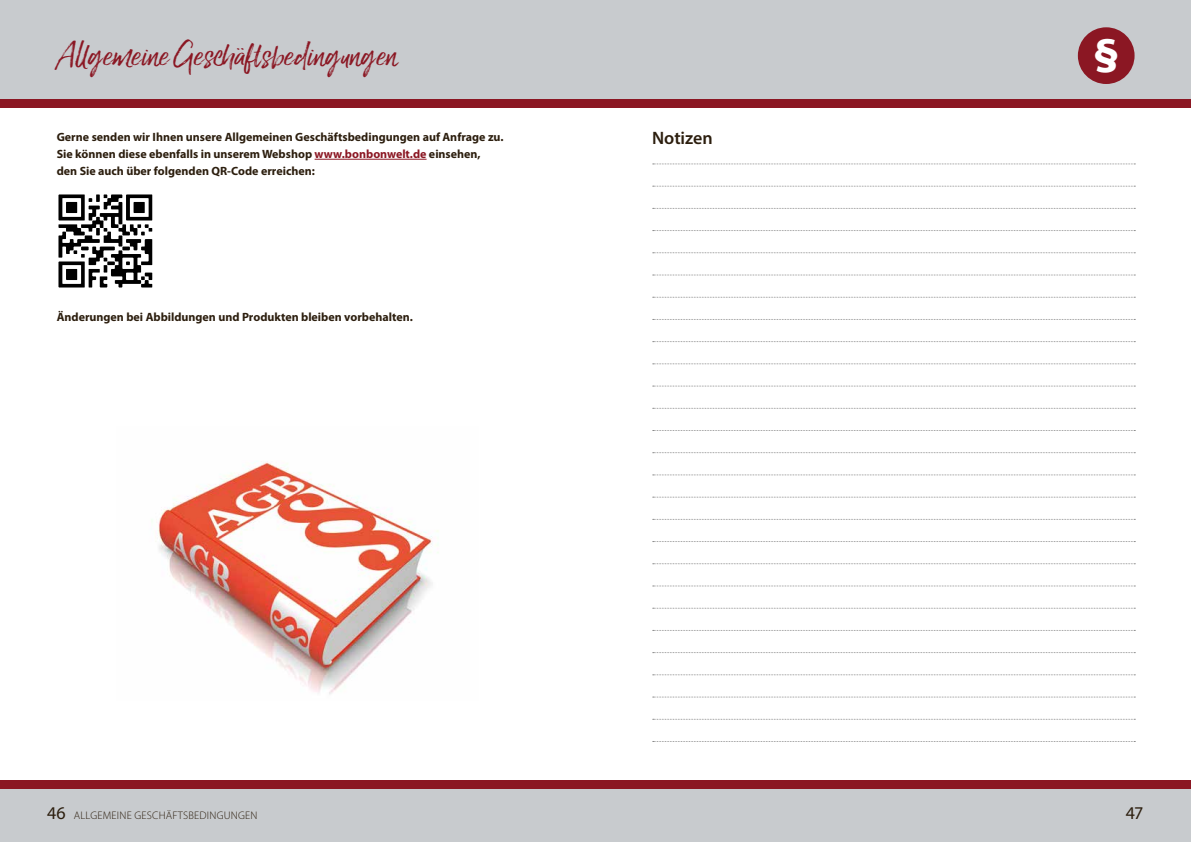
<style>
.page{position:relative;width:1191px;height:842px;background:#fff}
.page>*{position:absolute;margin:0;border:0;box-sizing:border-box;transform-origin:0 0}
.t1{font:900 44.1px "Myriad Pro";color:#fff}
.t2{font:37px "Lucky Fellas";color:#8b1723}
.t3{font:600 18px "Myriad Pro";color:#2c1e0e}
.t4{font:18px "Myriad Pro";color:#2c1e0e}
.t5{font:700 12px/17px "Myriad Pro";color:#2c1e0e}
.t6{font:300 11px "Myriad Pro";letter-spacing:.02em;color:#2c1e0e}
.s1{color:#8b1723}
</style>
<div class="page">
<div style="left:0;top:784px;width:1191px;height:58px;background:#c8cbce"></div>
<div style="left:0;top:0;width:1191px;height:103px;background:#c8cbce"></div>
<div style="left:0;top:99px;width:1191px;height:9px;background:#8b1723"></div>
<div style="left:0;top:780px;width:1191px;height:9px;background:#8b1723"></div>
<div style="left:1077px;top:27px;width:57px;height:57px;background:#8b1723;border-radius:50%"></div>
<div style="left:57px;top:192px;width:97px;height:98px;background:linear-gradient(to right,#fff,#fff)"></div>
<img style="left:59px;top:194px;width:93px;height:94px">
<hr style="left:314px;top:159px;width:112px;height:1px;background:#8b1723">
<img style="left:151px;top:461px;width:288px;height:233px">
<svg style="left:653px;top:164px;width:482px;height:1px"></svg>
<svg style="left:653px;top:253px;width:482px;height:1px"></svg>
<svg style="left:653px;top:341px;width:482px;height:1px"></svg>
<svg style="left:653px;top:430px;width:482px;height:1px"></svg>
<svg style="left:653px;top:519px;width:482px;height:1px"></svg>
<svg style="left:653px;top:608px;width:482px;height:1px"></svg>
<svg style="left:653px;top:697px;width:482px;height:1px"></svg>
<svg style="left:653px;top:186px;width:482px;height:1px"></svg>
<svg style="left:653px;top:275px;width:482px;height:1px"></svg>
<svg style="left:653px;top:364px;width:482px;height:1px"></svg>
<svg style="left:653px;top:452px;width:482px;height:1px"></svg>
<svg style="left:653px;top:541px;width:482px;height:1px"></svg>
<svg style="left:653px;top:630px;width:482px;height:1px"></svg>
<svg style="left:653px;top:719px;width:482px;height:1px"></svg>
<svg style="left:653px;top:208px;width:482px;height:1px"></svg>
<svg style="left:653px;top:297px;width:482px;height:1px"></svg>
<svg style="left:653px;top:386px;width:482px;height:1px"></svg>
<svg style="left:653px;top:475px;width:482px;height:1px"></svg>
<svg style="left:653px;top:563px;width:482px;height:1px"></svg>
<svg style="left:653px;top:652px;width:482px;height:1px"></svg>
<svg style="left:653px;top:741px;width:482px;height:1px"></svg>
<svg style="left:653px;top:230px;width:482px;height:1px"></svg>
<svg style="left:653px;top:319px;width:482px;height:1px"></svg>
<svg style="left:653px;top:408px;width:482px;height:1px"></svg>
<svg style="left:653px;top:497px;width:482px;height:1px"></svg>
<svg style="left:653px;top:586px;width:482px;height:1px"></svg>
<svg style="left:653px;top:675px;width:482px;height:1px"></svg>
<h2 class="t2" style="left:57px;top:35px;width:341px">Allgemeine Geschäftsbedingungen</h2>
<h1 class="t1" style="left:1093px;top:25px;width:27px">§</h1>
<p class="t5" style="left:57px;top:128px;width:448px">Gerne senden wir Ihnen unsere Allgemeinen Geschäftsbedingungen auf Anfrage zu.<br>Sie können diese ebenfalls in unserem Webshop <span class="s1">www.bonbonwelt.de</span> einsehen, den Sie auch über folgenden QR-Code erreichen:</p>
<p class="t5" style="left:57px;top:308px;width:358px">Änderungen bei Abbildungen und Produkten bleiben vorbehalten.</p>
<h3 class="t3" style="left:652px;top:127px;width:62px">Notizen</h3>
<h3 class="t4" style="left:47px;top:802px;width:20px">46</h3>
<h3 class="t4" style="left:1125px;top:802px;width:19px">47</h3>
<p class="t6" style="left:74px;top:810px;width:185px">ALLGEMEINE GESCHÄFTSBEDINGUNGEN</p>
</div>
